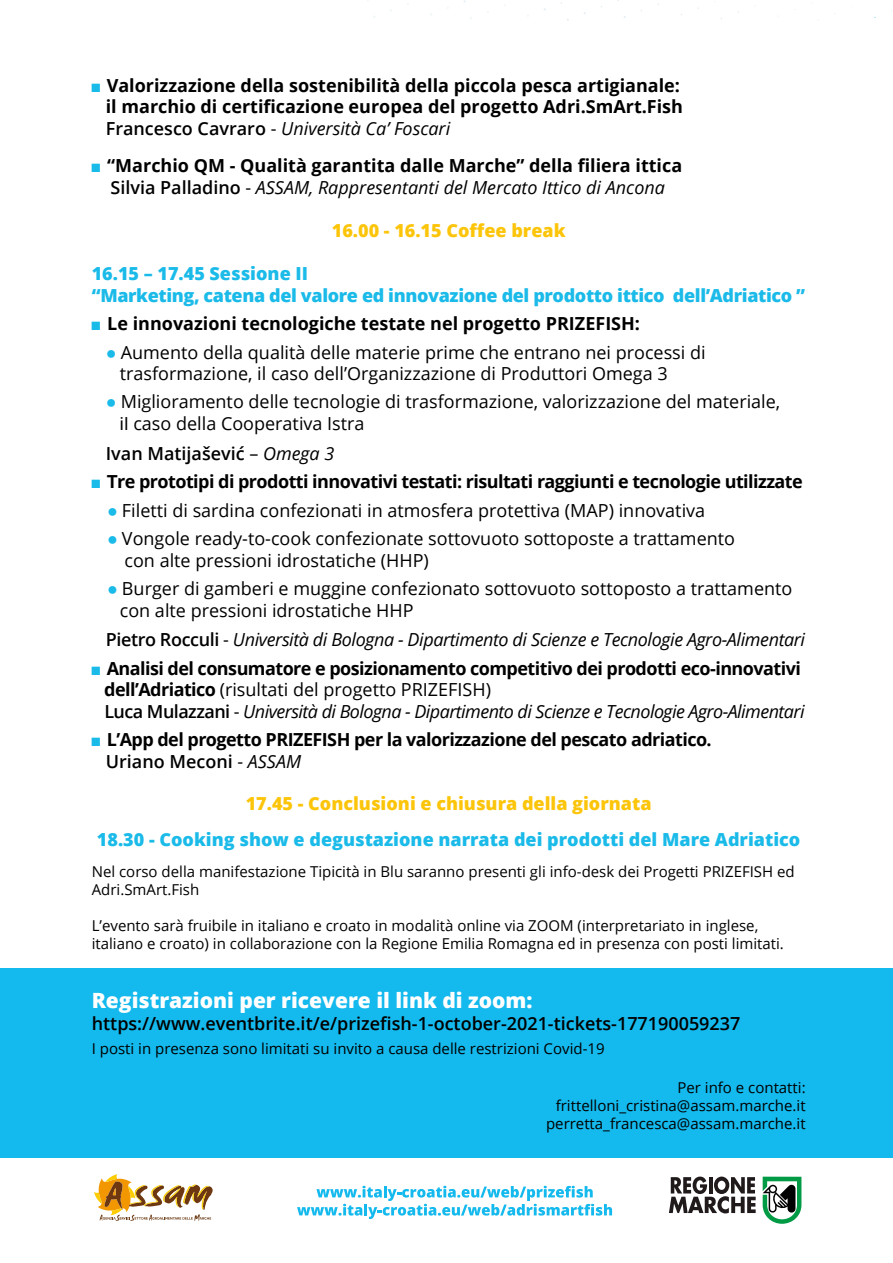
<style>
.page{position:relative;width:893px;height:1263px;background:#fff}
.page>*{position:absolute;margin:0;border:0;box-sizing:border-box;transform-origin:0 0}
.t1{font:800 21px "Open Sans";color:#fff}
.t2{font:18px/21.6px "Open Sans";color:#000}
.t3{font:700 18px/21.6px "Open Sans";letter-spacing:-.03em;color:#000}
.t4{font:700 18px/21.6px "Open Sans";color:#000}
.t5{font:600 18px "Open Sans";color:#000}
.t6{font:800 18px/21.6px "Open Sans";letter-spacing:-.02em;color:#1abae9}
.t7{font:italic 18px "Open Sans";letter-spacing:-.02em;color:#000}
.t8{font:800 18px "Open Sans";color:#1abae9}
.t9{font:800 18px "Open Sans";color:#fcc50a}
.t10{font:15px/18px "Open Sans";color:#000}
.s1{font-family:"Arial Narrow";font-weight:400;color:#1abae9}
.s2{font-weight:600}
.s3{font-weight:400}
.s4{font-weight:400;font-style:italic}
.s5{font-family:"Arial Narrow";color:#1abae9}
.s6{font-family:"Arial"}
.s7{font-weight:600;font-style:normal}
.s8{font-style:normal}
</style>
<div class="page">
<div style="left:0;top:968px;width:893px;height:190px;background:#14b9ed"></div>
<svg style="left:297px;top:1186px;width:315px;height:33px"></svg>
<svg style="left:94px;top:1174px;width:119px;height:47px"></svg>
<svg style="left:669px;top:1176px;width:87px;height:37px"></svg>
<svg style="left:763px;top:1177px;width:38px;height:47px"></svg>
<p class="t4" style="left:106px;top:74px;width:579px;text-indent:-14px"><span class="s1">■</span> Valorizzazione della sostenibilità della piccola pesca artigianale: il marchio di certificazione europea del progetto Adri.SmArt.Fish<br><span class="s2">Francesco Cavraro</span> <span class="s3">-</span> <span class="s4">Università Ca’ Foscari</span></p>
<p class="t4" style="left:92px;top:155px;width:592px;text-align:center"><span class="s1">■</span> “Marchio QM - Qualità garantita dalle Marche” della filiera ittica<br><span class="s2">Silvia Palladino</span> <span class="s3">-</span> <span class="s4">ASSAM, Rappresentanti del Mercato Ittico di Ancona</span></p>
<p class="t9" style="left:332px;top:217px;width:235px">16.00 - 16.15 Coffee break</p>
<p class="t6" style="left:92px;top:262px;width:715px">16.15 – 17.45 Sessione II<br>“Marketing, catena del valore ed innovazione del prodotto ittico dell’Adriatico ”</p>
<p class="t4" style="left:92px;top:313px;width:550px"><span class="s1">■</span> Le innovazioni tecnologiche testate nel progetto PRIZEFISH:</p>
<p class="t2" style="left:120px;top:341px;width:587px;line-height:21px;text-indent:-14px"><span class="s5">●</span> Aumento della qualità delle materie prime che entrano nei processi di trasformazione, il caso dell’Organizzazione di Produttori Omega 3</p>
<p class="t2" style="left:120px;top:390px;width:662px;line-height:22px;text-indent:-14px"><span class="s5">●</span> Miglioramento delle tecnologie di trasformazione, valorizzazione del materiale, <span class="s6">il</span> caso della Cooperativa Istra</p>
<p class="t5" style="left:106px;top:441px;width:230px">Ivan Matijašević <span class="s3">–</span> <span class="s4">Omega 3</span></p>
<p class="t3" style="left:92px;top:470px;width:713px"><span class="s1">■</span> <span class="s6">T</span>re prototipi di prodotti innovativi testati: risultati raggiunti e tecnologie utilizzate</p>
<p class="t2" style="left:107px;top:499px;width:600px"><span class="s5">●</span> Filetti di sardina confezionati in atmosfera protettiva (MAP) innovativa</p>
<p class="t2" style="left:124px;top:527px;width:612px;text-indent:-17px"><span class="s5">●</span> Vongole ready-to-cook confezionate sottovuoto sottoposte a trattamento con alte pressioni idrostatiche (HHP)</p>
<p class="t2" style="left:120px;top:577px;width:674px;text-indent:-13px"><span class="s5">●</span> Burger di gamberi e muggine confezionato sottovuoto sottoposto a trattamento con alte pressioni idrostatiche HHP</p>
<p class="t7" style="left:106px;top:627px;width:701px"><span class="s7">Pietro Rocculi</span> <span class="s8">-</span> Università di Bologna - Dipartimento di Scienze e Tecnologie Agro-Alimentari</p>
<p class="t3" style="left:104px;top:657px;width:702px;text-indent:-12px"><span class="s1">■</span> Analisi del consumatore e posizionamento competitivo dei prodotti eco-innovativi dell’Adriatico <span class="s3">(risultati del progetto PRIZEFISH)<br></span><span class="s2">Luca Mulazzani</span> <span class="s3">-</span> <span class="s4">Università di Bologna - Dipartimento di Scienze e Tecnologie Agro-Alimentari</span></p>
<p class="t3" style="left:106px;top:728px;width:607px;text-indent:-14px"><span class="s1">■</span> L’App del progetto PRIZEFISH per la valorizzazione del pescato adriatico.<br><span class="s2">Uriano Meconi</span> <span class="s3">-</span> <span class="s4">ASSAM</span></p>
<p class="t9" style="left:246px;top:790px;width:407px">17.45 - Conclusioni e chiusura della giornata</p>
<p class="t8" style="left:97px;top:826px;width:705px">18.30 - Cooking show e degustazione narrata dei prodotti del Mare Adriatico</p>
<p class="t10" style="left:92px;top:862px;width:704px">Nel corso della manifestazione Tipicità in Blu saranno presenti gli info-desk dei Progetti PRIZEFISH ed<br>Adri.SmArt.Fish</p>
<p class="t10" style="left:92px;top:916px;width:694px">L’evento sarà fruibile in italiano e croato in modalità online via ZOOM (interpretariato in inglese, italiano e croato) in collaborazione con la Regione Emilia Romagna ed in presenza con posti limitati.</p>
<p class="t1" style="left:92px;top:984px;width:442px">Registrazioni per ricevere il link di zoom:</p>
<p class="t5" style="left:92px;top:1011px;width:650px">https://www.eventbrite.it/e/prizefish-1-october-2021-tickets-177190059237</p>
<p class="t10" style="left:92px;top:1039px;width:514px">I posti in presenza sono limitati su invito a causa delle restrizioni Covid-19</p>
<p class="t10" style="left:546px;top:1078px;width:261px;text-align:right">Per info e contatti: frittelloni_cristina@assam.marche.it perretta_francesca@assam.marche.it</p>
</div>
